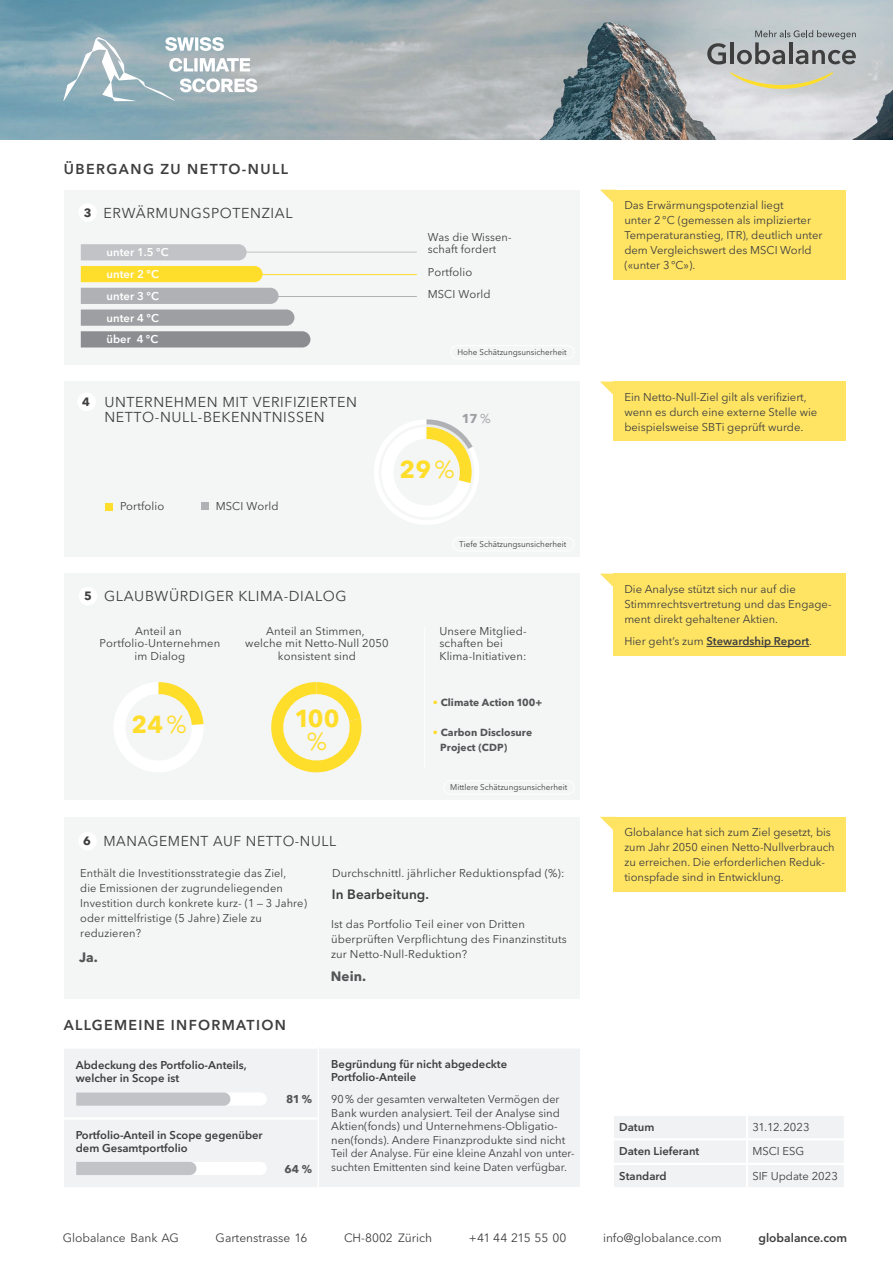
<style>
.page{position:relative;width:893px;height:1263px;background:#fff}
.page>*{position:absolute;margin:0;border:0;box-sizing:border-box;transform-origin:0 0}
.t1{font:700 24.3px "Avenir Next LT Pro";letter-spacing:.005em;color:#ffdd2b}
.t2{font:24.3px "Avenir Next LT Pro";color:#ffdd2b}
.t3{font:14.25px/15.8px "Avenir Next LT Pro";letter-spacing:.04em;color:#3e3e3f}
.t4{font:600 14.25px "Avenir Next LT Pro";letter-spacing:.09em;color:#3e3e3f}
.t5{font:600 13.5px "Avenir Next LT Pro";letter-spacing:.005em;color:#3e3e3f}
.t6{font:700 13.5px "Avenir Next LT Pro";letter-spacing:.005em;color:#545557}
.t7{font:700 12.75px "Avenir Next LT Pro";color:#9d9fa2}
.t8{font:12px "Avenir Next LT Pro";color:#3e3e3f}
.t9{font:600 12px "Avenir Next LT Pro";color:#3e3e3f}
.t10{font:12px "Avenir Next LT Pro";letter-spacing:-.02em;color:#3e3e3f}
.t11{font:700 12px "Avenir Next LT Pro";color:#3e3e3f}
.t12{font:11.25px/15px "Avenir Next LT Pro";color:#3e3e3f}
.t13{font:11.25px/13.5px "Avenir Next LT Pro";color:#3e3e3f;scale:.96 1}
.t14{font:600 11.25px/13.5px "Avenir Next LT Pro";color:#3e3e3f}
.t15{font:600 11.25px/21.8px "Avenir Next LT Pro";letter-spacing:.01em;color:#fff}
.t16{font:700 11.25px "Avenir Next LT Pro";color:#545557}
.t17{font:700 10.2px/15px "Avenir Next LT Pro";letter-spacing:.005em;color:#545557}
.t18{font:8.25px "Avenir Next LT Pro";color:#3e3e3f}
.s1{font-weight:700;font-size:12px}
.s2{font-weight:400}
.s3{color:#ffdd2b}
</style>
<div class="page">
<img style="left:0;top:0;width:645px;height:139px">
<svg style="left:63px;top:37px;width:195px;height:64px"></svg>
<div style="left:64px;top:190px;width:516px;height:174px;background:#f4f5f5"></div>
<div style="left:81px;top:266px;width:182px;height:16px;background:#ffdd2b"></div>
<svg style="left:81px;top:288px;width:229px;height:59px"></svg>
<hr style="left:241px;top:252px;width:176px;height:1px;background:#c2c3c6">
<svg style="left:81px;top:244px;width:166px;height:16px;background:#c3c4c7"></svg>
<hr style="left:271px;top:296px;width:146px;height:1px;background:#b0b1b5">
<div style="left:266px;top:291px;width:11px;height:10px;background:#b0b1b5;border-radius:50%"></div>
<hr style="left:255px;top:274px;width:162px;height:1px;background:#ffdd2b">
<div style="left:250px;top:269px;width:11px;height:10px;background:#ffdd2b;border-radius:50%"></div>
<div style="left:78px;top:203px;width:19px;height:19px;background:#fff;border-radius:50%"></div>
<div style="left:64px;top:381px;width:516px;height:176px;background:#f4f5f5"></div>
<svg style="left:374px;top:419px;width:105px;height:105px"></svg>
<div style="left:77px;top:392px;width:19px;height:19px;background:#fff;border-radius:50%"></div>
<div style="left:106px;top:503px;width:7px;height:7px;background:#ffdd2b"></div>
<div style="left:201px;top:503px;width:8px;height:7px;background:#b0b1b5"></div>
<div style="left:64px;top:574px;width:516px;height:226px;background:#f4f5f5"></div>
<hr style="left:424px;top:626px;width:1px;height:143px;background:#fff">
<svg style="left:114px;top:682px;width:90px;height:90px"></svg>
<svg style="left:271px;top:682px;width:91px;height:91px"></svg>
<div style="left:79px;top:587px;width:18px;height:18px;background:#fff;border-radius:50%"></div>
<div style="left:64px;top:817px;width:516px;height:181px;background:#f4f5f5"></div>
<div style="left:78px;top:832px;width:19px;height:18px;background:#fff;border-radius:50%"></div>
<div style="left:452px;top:537px;width:122px;height:14px;border:1px solid #fff;border-radius:7px"></div>
<div style="left:443px;top:780px;width:131px;height:14px;border:1px solid #fff;border-radius:7px"></div>
<div style="left:320px;top:1047px;width:260px;height:140px;background:#f1f2f3"></div>
<hr style="left:320px;top:1046px;width:260px;height:2px;background:#fff">
<svg style="left:64px;top:1049px;width:253px;height:138px"></svg>
<div style="left:614px;top:1116px;width:230px;height:71px;background:#f1f2f3"></div>
<hr style="left:614px;top:1138px;width:133px;height:2px;background:#fff">
<hr style="left:747px;top:1138px;width:99px;height:2px;background:#fff">
<hr style="left:614px;top:1163px;width:133px;height:2px;background:#fff">
<hr style="left:747px;top:1163px;width:99px;height:2px;background:#fff">
<hr style="left:746px;top:1116px;width:2px;height:22px;background:#fff">
<hr style="left:746px;top:1140px;width:2px;height:23px;background:#fff">
<hr style="left:746px;top:1165px;width:2px;height:22px;background:#fff">
<div style="left:614px;top:190px;width:232px;height:89px;background:#ffe464"></div>
<svg style="left:600px;top:190px;width:14px;height:17px"></svg>
<div style="left:614px;top:817px;width:232px;height:74px;background:#ffe464"></div>
<svg style="left:600px;top:817px;width:14px;height:17px"></svg>
<svg style="left:645px;top:0;width:248px;height:140px;background:#b5b9ba"></svg>
<div style="left:614px;top:574px;width:232px;height:82px;background:#ffe464"></div>
<hr style="left:706px;top:646px;width:103px;height:1px;background:#3e3e3f">
<svg style="left:600px;top:574px;width:14px;height:17px"></svg>
<div style="left:451px;top:345px;width:123px;height:14px;border:1px solid #fff;border-radius:7px"></div>
<div style="left:614px;top:381px;width:232px;height:60px;background:#ffe464"></div>
<svg style="left:600px;top:381px;width:14px;height:17px"></svg>
<p class="t4" style="left:64px;top:161px;width:226px">ÜBERGANG ZU NETTO-NULL</p>
<p class="t11" style="left:84px;top:205px;width:9px">3</p>
<p class="t3" style="left:104px;top:205px;width:190px">ERWÄRMUNGSPOTENZIAL</p>
<p class="t15" style="left:106px;top:241px;width:64px">unter 1.5 °C unter 2 °C unter 3 °C unter 4 °C über 4 °C</p>
<p class="t3" style="left:104px;top:394px;width:254px;text-indent:-22px"><span class="s1">4</span> UNTERNEHMEN MIT VERIFIZIERTEN<br>NETTO-NULL-BEKENNTNISSEN</p>
<p class="t12" style="left:120px;top:498px;width:46px">Portfolio</p>
<p class="t12" style="left:216px;top:499px;width:65px">MSCI World</p>
<p class="t12" style="left:428px;top:231px;width:85px;line-height:11.6px">Was die Wissen&shy;schaft fordert</p>
<p class="t12" style="left:428px;top:264px;width:46px">Portfolio</p>
<p class="t12" style="left:428px;top:286px;width:65px">MSCI World</p>
<p class="t18" style="left:457px;top:347px;width:111px">Hohe Schätzungsunsicherheit</p>
<p class="t7" style="left:462px;top:411px;width:31px">17 <span class="s2">%</span></p>
<h1 class="t1" style="left:400px;top:455px;width:57px">29<span class="s2">%</span></h1>
<p class="t18" style="left:459px;top:539px;width:109px">Tiefe Schätzungsunsicherheit</p>
<p class="t11" style="left:84px;top:589px;width:9px">5</p>
<p class="t3" style="left:104px;top:588px;width:244px">GLAUBWÜRDIGER KLIMA-DIALOG</p>
<p class="t12" style="left:100px;top:624px;width:122px;line-height:12.6px;text-align:center">Anteil an<br>Portfolio-Unternehmen im Dialog</p>
<p class="t12" style="left:245px;top:624px;width:145px;line-height:12.6px;text-align:center">Anteil an Stimmen,<br>welche mit Netto-Null 2050 konsistent sind</p>
<p class="t12" style="left:439px;top:624px;width:89px;line-height:12.6px">Unsere Mitglied&shy;schaften bei<br>Klima-Initiativen:</p>
<p class="t17" style="left:433px;top:695px;width:111px"><span class="s3">•</span> Climate Action 100+</p>
<p class="t17" style="left:440px;top:725px;width:93px;text-indent:-7px"><span class="s3">•</span> Carbon Disclosure<br>Project (CDP)</p>
<h1 class="t1" style="left:132px;top:710px;width:57px">24<span class="s2">%</span></h1>
<h1 class="t1" style="left:294px;top:703px;width:47px">100</h1>
<h1 class="t2" style="left:307px;top:727px;width:22px">%</h1>
<p class="t18" style="left:450px;top:782px;width:119px">Mittlere Schätzungsunsicherheit</p>
<p class="t11" style="left:83px;top:833px;width:9px">6</p>
<p class="t3" style="left:104px;top:833px;width:234px">MANAGEMENT AUF NETTO-NULL</p>
<p class="t12" style="left:80px;top:865px;width:228px">Enthält die Investitionsstrategie das Ziel,<br>die Emissionen der zugrundeliegenden Investition durch konkrete kurz- (1 — 3 Jahre) oder mittelfristige (5 Jahre) Ziele zu reduzieren?</p>
<p class="t12" style="left:332px;top:865px;width:234px">Durchschnittl. jährlicher Reduktionspfad (%):</p>
<p class="t5" style="left:332px;top:886px;width:99px">In Bearbeitung.</p>
<p class="t12" style="left:331px;top:916px;width:237px">Ist das Portfolio Teil einer von Dritten überprüften Verpflichtung des Finanzinstituts zur Netto-Null-Reduktion?</p>
<p class="t6" style="left:79px;top:949px;width:20px">Ja.</p>
<p class="t4" style="left:64px;top:1016px;width:224px">ALLGEMEINE INFORMATION</p>
<p class="t14" style="left:76px;top:1058px;width:173px">Abdeckung des Portfolio-Anteils, welcher in Scope ist</p>
<p class="t14" style="left:76px;top:1128px;width:188px">Portfolio-Anteil in Scope gegenüber dem Gesamtportfolio</p>
<p class="t16" style="left:286px;top:1092px;width:28px">81 %</p>
<p class="t16" style="left:285px;top:1162px;width:29px">64 %</p>
<p class="t6" style="left:331px;top:968px;width:37px">Nein.</p>
<p class="t14" style="left:331px;top:1057px;width:177px">Begründung für nicht abgedeckte<br>Portfolio-Anteile</p>
<p class="t13" style="left:331px;top:1092px;width:255px">90% der gesamten verwalteten Vermögen der Bank wurden analysiert. Teil der Analyse sind Aktien(fonds) und Unternehmens-Obligatio&shy;nen(fonds). Andere Finanzprodukte sind nicht Teil der Analyse. Für eine kleine Anzahl von unter&shy;suchten Emittenten sind keine Daten verfügbar.</p>
<p class="t12" style="left:624px;top:197px;width:200px">Das Erwärmungspotenzial liegt<br>unter 2°C (gemessen als implizierter<br>Temperaturanstieg, ITR), deutlich unter dem Vergleichswert des MSCI World («unter 3°C»).</p>
<p class="t12" style="left:624px;top:389px;width:195px">Ein Netto-Null-Ziel gilt als verifiziert, wenn es durch eine externe Stelle wie beispielsweise SBTi geprüft wurde.</p>
<p class="t12" style="left:624px;top:581px;width:209px">Die Analyse stützt sich nur auf die<br>Stimmrechtsvertretung und das Engage&shy;ment direkt gehaltener Aktien.</p>
<p class="t14" style="left:624px;top:634px;width:189px"><span class="s2">Hier geht’s zum</span> Stewardship Report<span class="s2">.</span></p>
<p class="t12" style="left:624px;top:824px;width:212px">Globalance hat sich zum Ziel gesetzt, bis zum Jahr 2050 einen Netto-Nullverbrauch zu erreichen. Die erforderlichen Reduk&shy;tionspfade sind in Entwicklung.</p>
<p class="t14" style="left:619px;top:1120px;width:37px">Datum</p>
<p class="t12" style="left:752px;top:1119px;width:59px">31.12.2023</p>
<p class="t14" style="left:619px;top:1144px;width:82px">Daten Lieferant</p>
<p class="t12" style="left:752px;top:1144px;width:53px">MSCI ESG</p>
<p class="t14" style="left:619px;top:1169px;width:49px">Standard</p>
<p class="t12" style="left:752px;top:1168px;width:87px">SIF Update 2023</p>
<p class="t8" style="left:63px;top:1230px;width:118px">Globalance Bank AG</p>
<p class="t8" style="left:216px;top:1230px;width:93px">Gartenstrasse 16</p>
<p class="t8" style="left:344px;top:1230px;width:90px">CH-8002 Zürich</p>
<p class="t10" style="left:469px;top:1230px;width:99px">+41 44 215 55 00</p>
<p class="t8" style="left:603px;top:1230px;width:120px">info@globalance.com</p>
<p class="t9" style="left:758px;top:1230px;width:90px">globalance.com</p>
</div>
